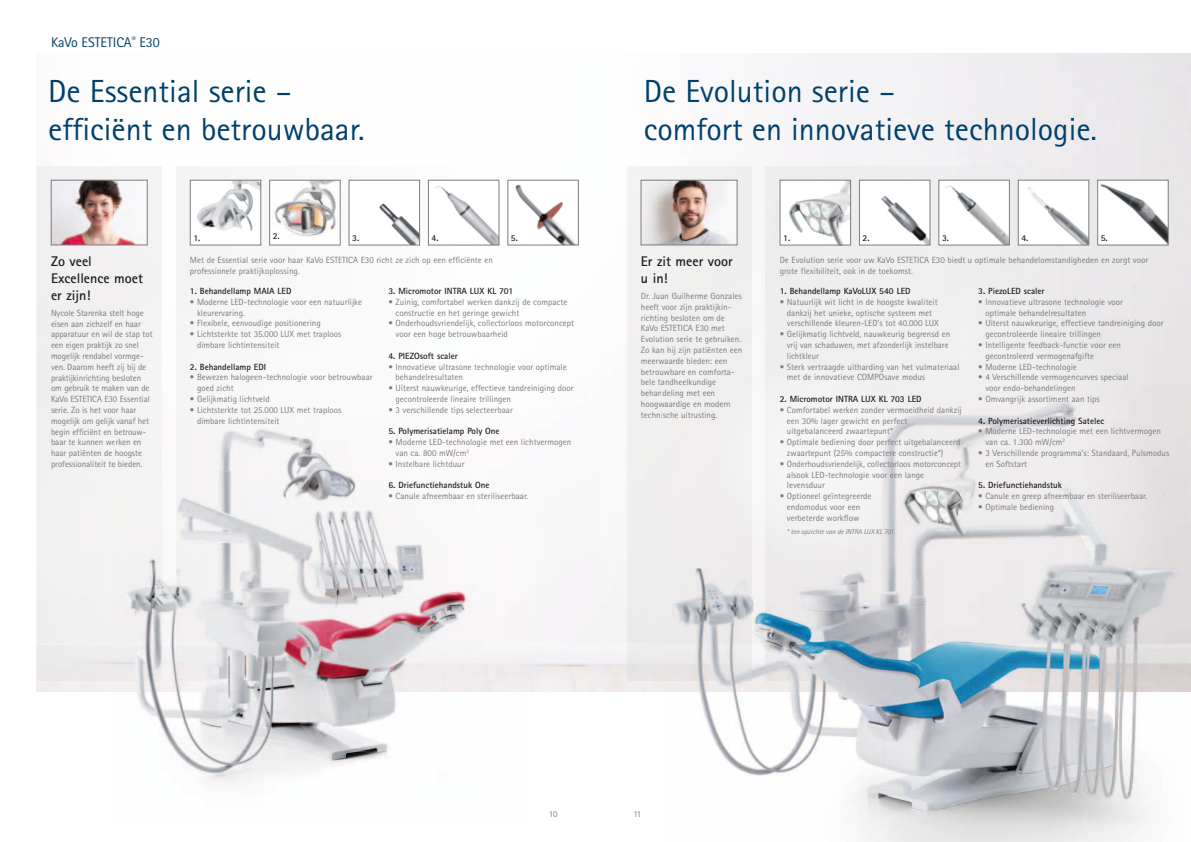
<style>
.page{position:relative;width:1191px;height:842px;background:#fff}
.page>*{position:absolute;margin:0;border:0;box-sizing:border-box;transform-origin:0 0}
.t1{font:32px/38px "Rotis Sans Serif Pro Cyr";color:#00406c}
.t2{font:700 14px/16.8px "Rotis Sans Serif Pro Cyr";color:#1d1d1b}
.t3{font:14px "Rotis Sans Serif Pro Cyr";color:#00406c}
.t4{font:9px/10.8px "Rotis Sans Serif Pro Cyr";color:#7c7c7c}
.t5{font:700 9px "Rotis Sans Serif Pro Cyr";color:#1d1d1b}
.t6{font:italic 7px "Rotis Sans Serif Pro Cyr";color:#7c7c7c}
</style>
<div class="page">
<svg style="left:37px;top:166px;width:125px;height:85px;fill:#f2f2f2"></svg>
<div style="left:176px;top:166px;width:419px;height:515px;background:linear-gradient(to bottom,#fafafa,#f6f4f5)"></div>
<img style="left:53px;top:182px;width:92px;height:61px">
<div style="left:51px;top:180px;width:96px;height:65px;border:1px solid #7c7c7c"></div>
<img style="left:192px;top:182px;width:67px;height:61px">
<div style="left:190px;top:180px;width:71px;height:65px;border:1px solid #7c7c7c"></div>
<div style="left:270px;top:180px;width:70px;height:65px;background:#fff"></div>
<img style="left:274px;top:182px;width:63px;height:55px">
<div style="left:269px;top:180px;width:71px;height:65px;border:1px solid #7c7c7c"></div>
<div style="left:349px;top:180px;width:70px;height:65px;background:#fff"></div>
<img style="left:379px;top:203px;width:39px;height:40px">
<div style="left:349px;top:180px;width:71px;height:65px;border:1px solid #7c7c7c"></div>
<img style="left:430px;top:182px;width:67px;height:61px">
<div style="left:428px;top:180px;width:71px;height:65px;border:1px solid #7c7c7c"></div>
<img style="left:509px;top:182px;width:67px;height:61px">
<div style="left:507px;top:180px;width:71px;height:65px;border:1px solid #7c7c7c"></div>
<svg style="left:36px;top:251px;width:536px;height:441px"></svg>
<div style="left:577px;top:225px;width:581px;height:580px;background:#f8f7f8;border-radius:50%"></div>
<div style="left:626px;top:166px;width:125px;height:515px;background:#f0efef"></div>
<div style="left:765px;top:166px;width:420px;height:515px;background:#eeedee"></div>
<img style="left:648px;top:182px;width:80px;height:61px">
<div style="left:641px;top:180px;width:96px;height:65px;border:1px solid #7c7c7c"></div>
<img style="left:782px;top:182px;width:66px;height:61px">
<div style="left:780px;top:180px;width:70px;height:65px;border:1px solid #7c7c7c"></div>
<img style="left:861px;top:182px;width:67px;height:61px">
<div style="left:859px;top:180px;width:71px;height:65px;border:1px solid #7c7c7c"></div>
<img style="left:1020px;top:182px;width:67px;height:61px">
<div style="left:1018px;top:180px;width:71px;height:65px;border:1px solid #7c7c7c"></div>
<img style="left:940px;top:182px;width:67px;height:61px">
<div style="left:938px;top:180px;width:71px;height:65px;border:1px solid #7c7c7c"></div>
<img style="left:1099px;top:182px;width:67px;height:61px">
<div style="left:1097px;top:180px;width:71px;height:65px;border:1px solid #7c7c7c"></div>
<div style="left:713px;top:360px;width:204px;height:204px;background:#f1f0f0;border-radius:50%"></div>
<img style="left:662px;top:385px;width:529px;height:457px">
<img style="left:115px;top:415px;width:410px;height:369px">
<h2 class="t3" style="left:51px;top:34px;width:110px">KaVo ESTETICA<sup>®</sup> E30</h2>
<h1 class="t1" style="left:48px;top:72px;width:318px">De Essential serie – efficiënt en betrouwbaar.</h1>
<h1 class="t1" style="left:643px;top:72px;width:455px">De Evolution serie –<br>comfort en innovatieve technologie.</h1>
<h2 class="t2" style="left:51px;top:253px;width:93px">Zo veel<br>Excellence moet er zijn!</h2>
<p class="t4" style="left:51px;top:307px;width:103px">Nycole Starenka stelt hoge eisen aan zichzelf en haar apparatuur en wil de stap tot een eigen praktijk zo snel mogelijk rendabel vormge&shy;ven. Daarom heeft zij bij de praktijkinrichting besloten om gebruik te maken van de<br>KaVo ESTETICA E30 Essential serie. Zo is het voor haar mogelijk om gelijk vanaf het begin efficiënt en betrouw&shy;baar te kunnen werken en haar patiënten de hoogste professionaliteit te bieden.</p>
<p class="t5" style="left:193px;top:232px;width:9px">1.</p>
<p class="t5" style="left:273px;top:231px;width:9px">2.</p>
<p class="t5" style="left:352px;top:232px;width:9px">3.</p>
<p class="t5" style="left:431px;top:232px;width:9px">4.</p>
<p class="t5" style="left:511px;top:232px;width:9px">5.</p>
<p class="t5" style="left:783px;top:232px;width:9px">1.</p>
<p class="t5" style="left:862px;top:232px;width:9px">2.</p>
<p class="t5" style="left:942px;top:232px;width:9px">3.</p>
<p class="t5" style="left:1021px;top:232px;width:9px">4.</p>
<p class="t5" style="left:1100px;top:232px;width:9px">5.</p>
<p class="t4" style="left:190px;top:254px;width:304px">Met de Essential serie voor haar KaVo ESTETICA E30 richt ze zich op een efficiënte en professionele praktijkoplossing.</p>
<p class="t4" style="left:780px;top:254px;width:370px">De Evolution serie voor uw KaVo ESTETICA E30 biedt u optimale behandelomstandigheden en zorgt voor grote flexibiliteit, ook in de toekomst.</p>
<h2 class="t2" style="left:641px;top:253px;width:93px">Er zit meer voor u in!</h2>
<p class="t4" style="left:641px;top:291px;width:103px">Dr. Juan Guilherme Gonzales heeft voor zijn praktijkin&shy;richting besloten om de<br>KaVo ESTETICA E30 met<br>Evolution serie te gebruiken.<br>Zo kan hij zijn patiënten een meerwaarde bieden: een betrouwbare en comforta&shy;bele tandheelkundige behandeling met een hoogwaardige en modern technische uitrusting.</p>
<p class="t5" style="left:780px;top:285px;width:132px">1. Behandellamp KaVoLUX 540 LED</p>
<p class="t4" style="left:787px;top:296px;width:153px;text-indent:-7px">• Natuurlijk wit licht in de hoogste kwaliteit dankzij het unieke, optische systeem met verschillende kleuren-LED’s tot 40.000 LUX</p>
<p class="t4" style="left:787px;top:329px;width:165px;text-indent:-7px">• Gelijkmatig lichtveld, nauwkeurig begrensd en vrij van schaduwen, met afzonderlijk instelbare lichtkleur</p>
<p class="t4" style="left:787px;top:361px;width:174px;text-indent:-7px">• Sterk vertraagde uitharding van het vulmateriaal met de innovatieve COMPOsave modus</p>
<p class="t5" style="left:780px;top:393px;width:143px">2. Micromotor INTRA LUX KL 703 LED</p>
<p class="t4" style="left:787px;top:404px;width:176px;text-indent:-7px">• Comfortabel werken zonder vermoeidheid dankzij een 30% lager gewicht en perfect uitgebalanceerd zwaartepunt*</p>
<p class="t4" style="left:787px;top:437px;width:175px;text-indent:-7px">• Optimale bediening door perfect uitgebalanceerd zwaartepunt (25% compactere constructie*)</p>
<p class="t4" style="left:787px;top:458px;width:176px;text-indent:-7px">• Onderhoudsvriendelijk, collectorloos motorconcept alsook LED-technologie voor een lange levensduur</p>
<p class="t4" style="left:780px;top:491px;width:93px;text-align:center">• Optioneel geïntegreerde endomodus voor een verbeterde workflow</p>
<p class="t6" style="left:787px;top:528px;width:109px">* ten opzichte van de INTRA LUX KL 701</p>
<p class="t5" style="left:978px;top:285px;width:68px">3. PiezoLED scaler</p>
<p class="t4" style="left:985px;top:296px;width:139px;text-indent:-7px">• Innovatieve ultrasone technologie voor optimale behandelresultaten</p>
<p class="t4" style="left:985px;top:318px;width:180px;text-indent:-7px">• Uiterst nauwkeurige, effectieve tandreiniging door gecontroleerde lineaire trillingen</p>
<p class="t4" style="left:985px;top:340px;width:137px;text-indent:-7px">• Intelligente feedback-functie voor een gecontroleerd vermogenafgifte</p>
<p class="t4" style="left:978px;top:361px;width:100px">• Moderne LED-technologie</p>
<p class="t4" style="left:985px;top:372px;width:145px;text-indent:-7px">• 4 Verschillende vermogencurves speciaal voor endo-behandelingen</p>
<p class="t4" style="left:978px;top:394px;width:123px">• Omvangrijk assortiment aan tips</p>
<p class="t5" style="left:978px;top:415px;width:127px">4. Polymerisatieverlichting Satelec</p>
<p class="t4" style="left:985px;top:426px;width:177px;text-indent:-7px">• Moderne LED-technologie met een lichtvermogen van ca. 1.300 mW/cm<sup>2</sup></p>
<p class="t4" style="left:985px;top:448px;width:185px;text-indent:-7px">• 3 Verschillende programma’s: Standaard, Pulsmodus en Softstart</p>
<p class="t5" style="left:978px;top:480px;width:85px">5. Driefunctiehandstuk</p>
<p class="t4" style="left:978px;top:491px;width:170px">• Canule en greep afneembaar en steriliseerbaar.</p>
<p class="t4" style="left:978px;top:502px;width:77px">• Optimale bediening</p>
<p class="t5" style="left:190px;top:285px;width:103px">1. Behandellamp MAIA LED</p>
<p class="t4" style="left:197px;top:296px;width:166px;text-indent:-7px">• Moderne LED-technologie voor een natuurlijke kleurervaring.</p>
<p class="t4" style="left:190px;top:318px;width:132px">• Flexibele, eenvoudige positionering</p>
<p class="t4" style="left:197px;top:329px;width:146px;text-indent:-7px">• Lichtsterkte tot 35.000 LUX met traploos dimbare lichtintensiteit</p>
<p class="t5" style="left:190px;top:361px;width:78px">2. Behandellamp EDI</p>
<p class="t4" style="left:197px;top:372px;width:177px;text-indent:-7px">• Bewezen halogeen-technologie voor betrouwbaar goed zicht</p>
<p class="t4" style="left:190px;top:394px;width:81px">• Gelijkmatig lichtveld</p>
<p class="t4" style="left:197px;top:404px;width:146px;text-indent:-7px">• Lichtsterkte tot 25.000 LUX met traploos dimbare lichtintensiteit</p>
<p class="t5" style="left:388px;top:285px;width:126px">3. Micromotor INTRA LUX KL 701</p>
<p class="t4" style="left:395px;top:296px;width:173px;text-indent:-7px">• Zuinig, comfortabel werken dankzij de compacte constructie en het geringe gewicht</p>
<p class="t4" style="left:395px;top:318px;width:180px;text-indent:-7px">• Onderhoudsvriendelijk, collectorloos motorconcept voor een hoge betrouwbaarheid</p>
<p class="t5" style="left:388px;top:350px;width:71px">4. PIEZOsoft scaler</p>
<p class="t4" style="left:395px;top:361px;width:173px;text-indent:-7px">• Innovatieve ultrasone technologie voor optimale behandelresultaten</p>
<p class="t4" style="left:395px;top:383px;width:180px;text-indent:-7px">• Uiterst nauwkeurige, effectieve tandreiniging door gecontroleerde lineaire trillingen</p>
<p class="t4" style="left:388px;top:404px;width:126px">• 3 verschillende tips selecteerbaar</p>
<p class="t5" style="left:388px;top:426px;width:113px">5. Polymerisatielamp Poly One</p>
<p class="t4" style="left:395px;top:437px;width:177px;text-indent:-7px">• Moderne LED-technologie met een lichtvermogen van ca. 800 mW/cm<sup>2</sup></p>
<p class="t4" style="left:388px;top:458px;width:78px">• Instelbare lichtduur</p>
<p class="t5" style="left:388px;top:480px;width:103px">6. Driefunctiehandstuk One</p>
<p class="t4" style="left:388px;top:491px;width:141px">• Canule afneembaar en steriliseerbaar.</p>
<p class="t4" style="left:549px;top:808px;width:10px">10</p>
<p class="t4" style="left:633px;top:808px;width:10px">11</p>
</div>
